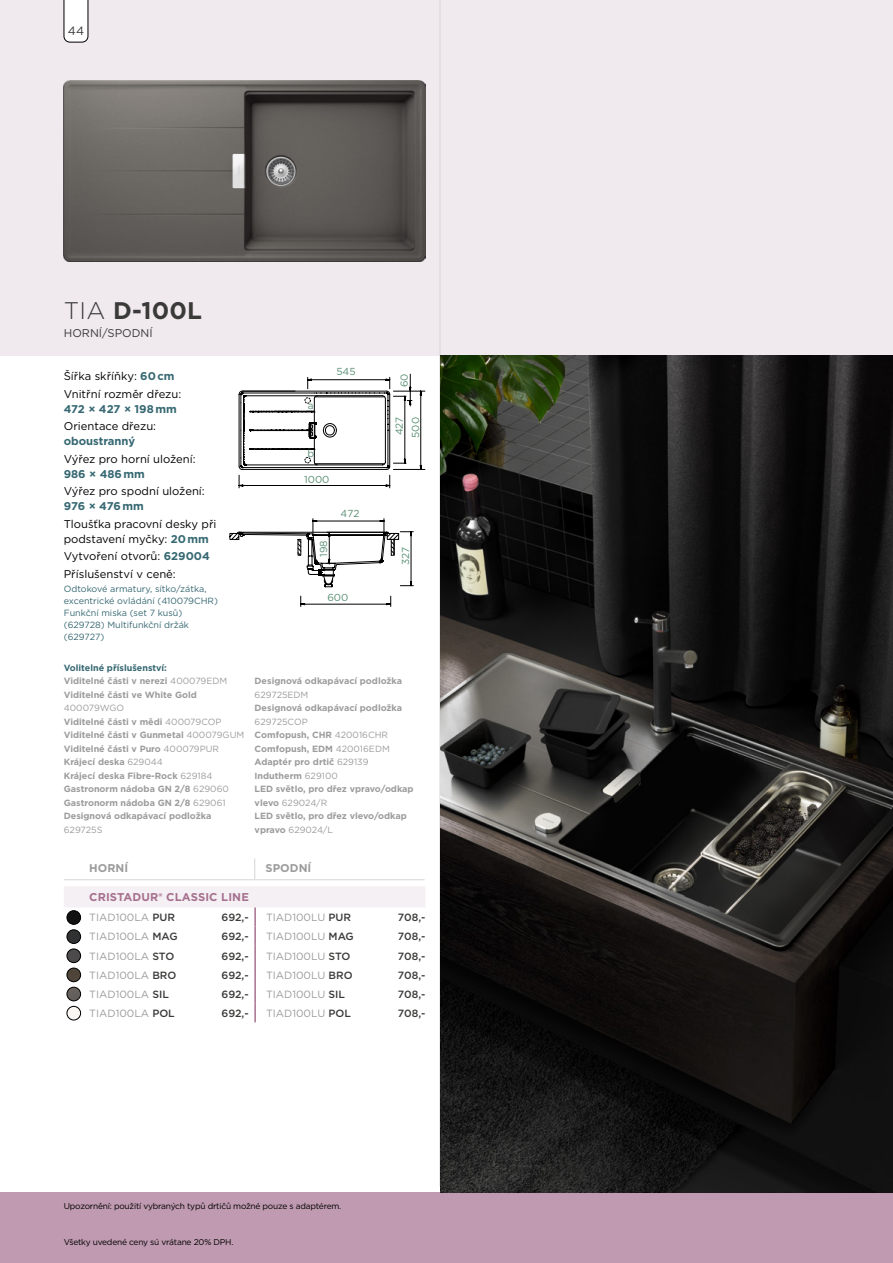
<style>
.page{position:relative;width:893px;height:1263px;background:#fff}
.page>*{position:absolute;margin:0;border:0;box-sizing:border-box;transform-origin:0 0}
.t1{font:700 24px "Gotham";color:#3a3a39}
.t2{font:12px "Gotham";color:#3a3a39}
.t3{font:11.25px/17.7px "Gotham";color:#000}
.t4{font:700 11.25px "Gotham";color:#366872}
.t5{font:700 11.25px "Gotham";letter-spacing:.01em;color:#a6708f}
.t6{font:11.25px "Gotham";color:#3a3a39}
.t7{font:700 11.25px "Gotham";color:#9c9c9d}
.t8{font:10.5px "Gotham";color:#9c9c9d}
.t9{font:500 10.5px "Gotham";letter-spacing:-.01em;color:#3a3a39}
.t10{font:10.05px "Gotham";color:#599074}
.t11{font:700 9px/13.5px "Gotham";color:#9c9c9d}
.t12{font:9px/12px "Gotham";color:#366872}
.t13{font:9px "Gotham";color:#9c9c9d}
.t14{font:8.4px "Gotham";letter-spacing:-.025em;color:#000}
.s1{font-weight:300}
.s2{font-weight:700;color:#366872}
.s3{color:#366872}
.s4{font-weight:400}
.s5{font-weight:500;color:#3a3a39}
</style>
<div class="page">
<div style="left:0;top:1192px;width:893px;height:71px;background:#bf9ab0"></div>
<div style="left:0;top:0;width:893px;height:356px;background:#f0e9ee"></div>
<hr style="left:439px;top:0;width:2px;height:1186px;background:#d9dada">
<svg style="left:230px;top:518px;width:184px;height:89px"></svg>
<svg style="left:238px;top:374px;width:187px;height:114px"></svg>
<img style="left:64px;top:81px;width:361px;height:180px">
<svg style="left:64px;top:879px;width:25px;height:1px"></svg>
<hr style="left:266px;top:879px;width:159px;height:1px;background:#d9dada">
<svg style="left:248px;top:858px;width:18px;height:22px"></svg>
<hr style="left:89px;top:879px;width:159px;height:1px;background:#d9dada">
<div style="left:64px;top:886px;width:361px;height:21px;background:#f5f0f4"></div>
<hr style="left:254px;top:907px;width:2px;height:20px;background:#a6708f">
<svg style="left:254px;top:927px;width:2px;height:95px"></svg>
<img style="left:67px;top:911px;width:14px;height:13px;border-radius:7px">
<div style="left:67px;top:910px;width:14px;height:14px;border:1px solid #000;border-radius:50%"></div>
<img style="left:67px;top:930px;width:14px;height:13px;border-radius:7px">
<div style="left:67px;top:930px;width:14px;height:14px;border:1px solid #000;border-radius:50%"></div>
<img style="left:67px;top:949px;width:14px;height:13px;border-radius:7px">
<div style="left:67px;top:949px;width:14px;height:14px;border:1px solid #000;border-radius:50%"></div>
<img style="left:67px;top:968px;width:14px;height:14px;border-radius:7px">
<div style="left:67px;top:968px;width:14px;height:14px;border:1px solid #000;border-radius:50%"></div>
<img style="left:67px;top:987px;width:14px;height:14px;border-radius:7px">
<div style="left:67px;top:987px;width:14px;height:14px;border:1px solid #000;border-radius:50%"></div>
<img style="left:67px;top:1006px;width:14px;height:14px;border-radius:7px">
<div style="left:67px;top:1006px;width:14px;height:14px;border:1px solid #000;border-radius:50%"></div>
<img style="left:441px;top:356px;width:452px;height:836px">
<svg style="left:64px;top:0;width:24px;height:42px"></svg>
<h2 class="t2" style="left:68px;top:23px;width:18px">44</h2>
<h1 class="t1" style="left:64px;top:294px;width:140px"><span class="s1">TIA</span> D-100L</h1>
<p class="t6" style="left:64px;top:326px;width:91px">HORNÍ/SPODNÍ</p>
<p class="t3" style="left:64px;top:367px;width:119px">Šířka skříňky: <span class="s2">60 cm<br></span>Vnitřní rozměr dřezu:</p>
<p class="t4" style="left:64px;top:401px;width:114px">472 × 427 × 198 mm</p>
<p class="t3" style="left:64px;top:417px;width:94px">Orientace dřezu:</p>
<p class="t4" style="left:64px;top:434px;width:73px">oboustranný</p>
<p class="t3" style="left:64px;top:449px;width:133px">Výřez pro horní uložení:</p>
<p class="t4" style="left:64px;top:466px;width:83px">986 × 486 mm</p>
<p class="t3" style="left:64px;top:482px;width:142px">Výřez pro spodní uložení:</p>
<p class="t4" style="left:64px;top:499px;width:81px">976 × 476 mm</p>
<p class="t3" style="left:64px;top:516px;width:154px;line-height:15px">Tloušťka pracovní desky při podstavení myčky: <span class="s2">20 mm</span></p>
<p class="t3" style="left:64px;top:547px;width:148px">Vytvoření otvorů: <span class="s2">629004<br></span>Příslušenství v ceně:</p>
<p class="t12" style="left:64px;top:583px;width:156px">Odtokové armatury, sítko/zátka, excentrické ovládání (410079CHR)<br>Funkční miska (set 7 kusů) (629728) Multifunkční držák (629727)</p>
<p class="t11" style="left:64px;top:661px;width:165px"><span class="s3">Volitelné příslušenství:<br></span>Viditelné části v nerezi <span class="s4">400079EDM<br></span>Viditelné části ve White Gold</p>
<p class="t11" style="left:64px;top:701px;width:182px"><span class="s4">400079WGO<br></span>Viditelné části v mědi <span class="s4">400079COP<br></span>Viditelné části v Gunmetal <span class="s4">400079GUM<br></span>Viditelné části v Puro <span class="s4">400079PUR<br></span>Krájecí deska <span class="s4">629044<br></span>Krájecí deska Fibre-Rock <span class="s4">629184<br></span>Gastronorm nádoba GN 2/8 <span class="s4">629060<br></span>Gastronorm nádoba GN 2/8 <span class="s4">629061<br></span>Designová odkapávací podložka</p>
<p class="t13" style="left:64px;top:824px;width:40px">629725S</p>
<p class="t10" style="left:308px;top:399px;width:7px">a</p>
<p class="t10" style="left:336px;top:365px;width:21px">545</p>
<p class="t10" style="left:308px;top:447px;width:8px">b</p>
<p class="t10" style="left:304px;top:473px;width:27px">1000</p>
<p class="t10" style="left:317px;top:557px;width:18px;rotate:-90deg">198</p>
<p class="t10" style="left:341px;top:506px;width:20px">472</p>
<p class="t10" style="left:327px;top:591px;width:23px">600</p>
<p class="t10" style="left:398px;top:387px;width:15px;rotate:-90deg">60</p>
<p class="t10" style="left:393px;top:435px;width:20px;rotate:-90deg">427</p>
<p class="t10" style="left:409px;top:438px;width:22px;rotate:-90deg">500</p>
<p class="t10" style="left:399px;top:565px;width:20px;rotate:-90deg">327</p>
<p class="t11" style="left:255px;top:674px;width:149px">Designová odkapávací podložka</p>
<p class="t13" style="left:255px;top:689px;width:55px">629725EDM</p>
<p class="t11" style="left:255px;top:701px;width:149px">Designová odkapávací podložka</p>
<p class="t11" style="left:255px;top:715px;width:161px"><span class="s4">629725COP<br></span>Comfopush, CHR <span class="s4">420016CHR<br></span>Comfopush, EDM <span class="s4">420016EDM<br></span>Adaptér pro drtič <span class="s4">629139<br></span>Indutherm <span class="s4">629100<br></span>LED světlo, pro dřez vpravo/odkap vlevo <span class="s4">629024/R<br></span>LED světlo, pro dřez vlevo/odkap vpravo <span class="s4">629024/L</span></p>
<p class="t7" style="left:89px;top:860px;width:40px">HORNÍ</p>
<p class="t7" style="left:266px;top:860px;width:47px">SPODNÍ</p>
<p class="t5" style="left:89px;top:889px;width:161px">CRISTADUR® CLASSIC LINE</p>
<p class="t8" style="left:89px;top:911px;width:87px">TIAD100LA <span class="s5">PUR</span></p>
<p class="t9" style="left:222px;top:911px;width:29px">692,-</p>
<p class="t8" style="left:266px;top:911px;width:87px">TIAD100LU <span class="s5">PUR</span></p>
<p class="t9" style="left:398px;top:911px;width:29px">708,-</p>
<p class="t8" style="left:89px;top:930px;width:90px">TIAD100LA <span class="s5">MAG</span></p>
<p class="t9" style="left:222px;top:930px;width:29px">692,-</p>
<p class="t8" style="left:266px;top:930px;width:89px">TIAD100LU <span class="s5">MAG</span></p>
<p class="t9" style="left:398px;top:930px;width:29px">708,-</p>
<p class="t8" style="left:89px;top:949px;width:86px">TIAD100LA <span class="s5">STO</span></p>
<p class="t9" style="left:222px;top:949px;width:29px">692,-</p>
<p class="t8" style="left:266px;top:949px;width:86px">TIAD100LU <span class="s5">STO</span></p>
<p class="t9" style="left:398px;top:949px;width:29px">708,-</p>
<p class="t8" style="left:89px;top:968px;width:89px">TIAD100LA <span class="s5">BRO</span></p>
<p class="t9" style="left:222px;top:968px;width:29px">692,-</p>
<p class="t8" style="left:266px;top:968px;width:88px">TIAD100LU <span class="s5">BRO</span></p>
<p class="t9" style="left:398px;top:968px;width:29px">708,-</p>
<p class="t8" style="left:89px;top:987px;width:81px">TIAD100LA <span class="s5">SIL</span></p>
<p class="t9" style="left:222px;top:987px;width:29px">692,-</p>
<p class="t8" style="left:266px;top:987px;width:81px">TIAD100LU <span class="s5">SIL</span></p>
<p class="t9" style="left:398px;top:987px;width:29px">708,-</p>
<p class="t8" style="left:89px;top:1006px;width:87px">TIAD100LA <span class="s5">POL</span></p>
<p class="t9" style="left:222px;top:1006px;width:29px">692,-</p>
<p class="t8" style="left:266px;top:1006px;width:86px">TIAD100LU <span class="s5">POL</span></p>
<p class="t9" style="left:398px;top:1006px;width:29px">708,-</p>
<p class="t14" style="left:64px;top:1200px;width:279px">Upozornění: použití vybraných typů drtičů možné pouze s adaptérem.</p>
<p class="t14" style="left:64px;top:1237px;width:171px">Všetky uvedené ceny sú vrátane 20% DPH.</p>
</div>
